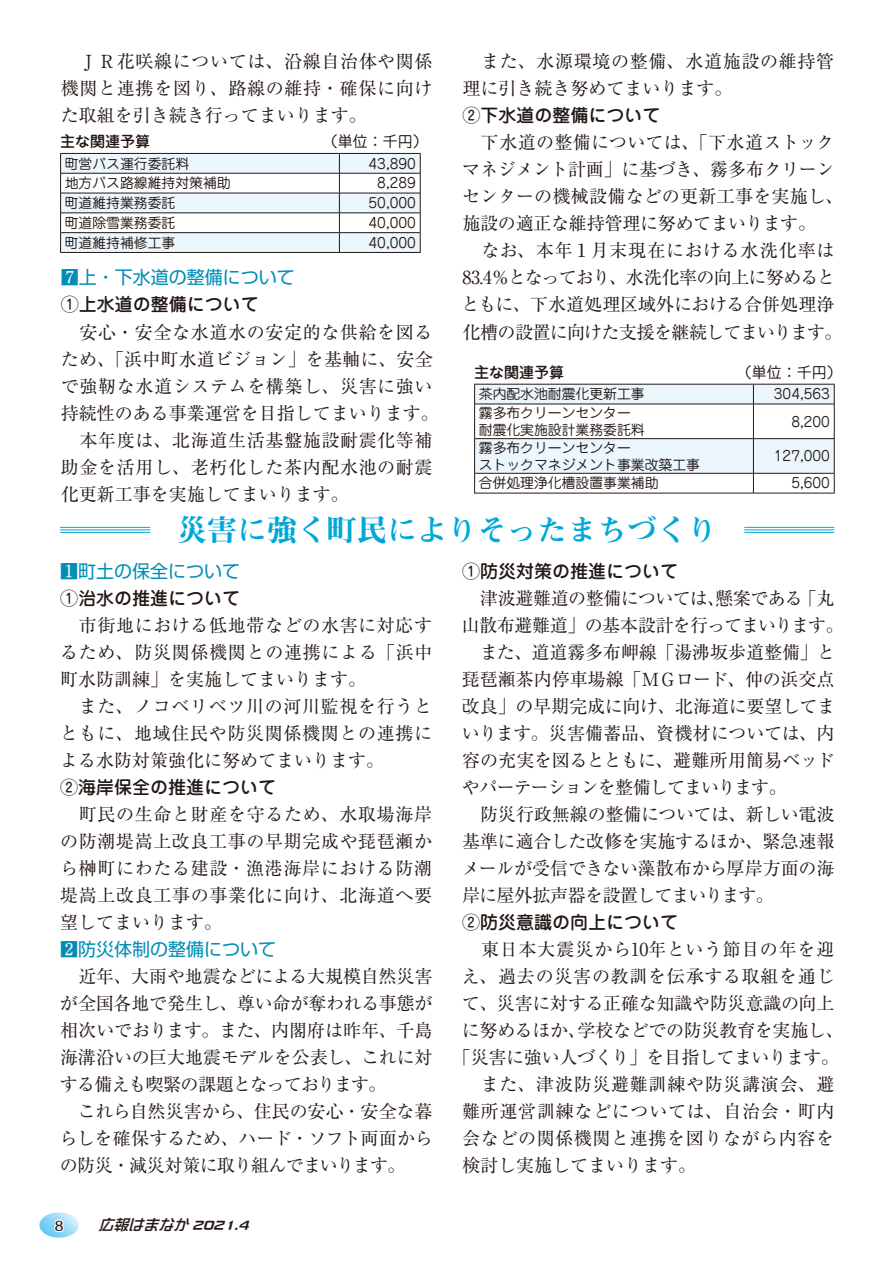
<style>
.page{position:relative;width:893px;height:1263px;background:#fff}
.page>*{position:absolute;margin:0;border:0;box-sizing:border-box;transform-origin:0 0}
.t1{font:30px "Midashi Min Pro MA31";color:#00a8d8}
.t2{font:18px/27px "Ryumin Pro";color:#231916;text-align:justify}
.t3{font:18px/27px "Ryumin Pro";letter-spacing:.035em;color:#231916}
.t4{font:18px/27px "Ryumin Pro";letter-spacing:-.02em;color:#231916}
.t5{font:18px/27px "Ryumin Pro";letter-spacing:.04em;color:#231916}
.t6{font:500 18px "Jun 34 Pro";color:#231916}
.t7{font:18px "Shin Go Pro";color:#008eb6}
.t8{font:18px "Ryumin Pro";letter-spacing:-.025em;color:#231916}
.t9{font:16.5px "DF Ryu Seki Std W9";color:#231916}
.t10{font:15px "Jun 201 Pro";color:#231916}
.t11{font:italic 15px "DF So Gei Std W5";color:#231916}
.t12{font:500 15px "Jun 34 Pro";color:#231916}
.t13{font:13.8px/16.6px "Jun 201 Pro";color:#231916}
.s1{font-family:"Ryumin Pro"}
</style>
<div class="page">
<svg style="left:39px;top:1212px;width:40px;height:25px"></svg>
<svg style="left:53px;top:1218px;width:13px;height:16px"></svg>
<hr style="left:60px;top:527px;width:90px;height:1px;background:#00a8d8">
<hr style="left:60px;top:529px;width:90px;height:1px;background:#00a8d8">
<hr style="left:60px;top:532px;width:90px;height:1px;background:#00a8d8">
<hr style="left:744px;top:527px;width:90px;height:1px;background:#00a8d8">
<hr style="left:744px;top:529px;width:90px;height:1px;background:#00a8d8">
<hr style="left:744px;top:532px;width:90px;height:1px;background:#00a8d8">
<hr style="left:60px;top:252px;width:279px;height:1px;background:#231916">
<hr style="left:339px;top:252px;width:82px;height:1px;background:#231916">
<svg style="left:60px;top:153px;width:361px;height:99px"></svg>
<hr style="left:753px;top:404px;width:1px;height:34px;background:#231916">
<hr style="left:474px;top:438px;width:279px;height:1px;background:#231916">
<hr style="left:753px;top:438px;width:82px;height:1px;background:#231916">
<hr style="left:474px;top:404px;width:279px;height:1px;background:#231916">
<hr style="left:753px;top:404px;width:82px;height:1px;background:#231916">
<hr style="left:474px;top:493px;width:279px;height:1px;background:#231916">
<hr style="left:753px;top:493px;width:82px;height:1px;background:#231916">
<svg style="left:474px;top:384px;width:361px;height:20px"></svg>
<svg style="left:474px;top:439px;width:361px;height:54px"></svg>
<hr style="left:474px;top:404px;width:1px;height:34px;background:#231916">
<hr style="left:834px;top:404px;width:1px;height:34px;background:#231916">
<p class="t2" style="left:61px;top:47px;width:373px">　ＪＲ花咲線については、沿線自治体や関係機関と連携を図り、路線の維持・確保に向けた取組を引き続き行ってまいります。</p>
<p class="t12" style="left:60px;top:129px;width:91px">主な関連予算</p>
<p class="t10" style="left:323px;top:129px;width:106px">（単位：千円）</p>
<p class="t13" style="left:65px;top:154px;width:126px">町営バス運行委託料</p>
<p class="t13" style="left:369px;top:154px;width:49px">43,890</p>
<p class="t13" style="left:65px;top:173px;width:167px">地方バス路線維持対策補助</p>
<p class="t13" style="left:377px;top:173px;width:40px">8,289</p>
<p class="t13" style="left:65px;top:193px;width:112px">町道維持業務委託</p>
<p class="t13" style="left:369px;top:193px;width:49px">50,000</p>
<p class="t13" style="left:65px;top:213px;width:112px">町道除雪業務委託</p>
<p class="t13" style="left:369px;top:213px;width:49px">40,000</p>
<p class="t13" style="left:65px;top:233px;width:112px">町道維持補修工事</p>
<p class="t13" style="left:369px;top:233px;width:49px">40,000</p>
<p class="t7" style="left:61px;top:263px;width:235px"><span class="s1">7</span>上・下水道の整備について</p>
<p class="t6" style="left:61px;top:290px;width:199px">①上水道の整備について</p>
<p class="t3" style="left:61px;top:317px;width:380px">　安心・安全な水道水の安定的な供給を図るため、「浜中町水道ビジョン」を基軸に、安全で強靭な水道システムを構築し、災害に強い持続性のある事業運営を目指してまいります。　本年度は、北海道生活基盤施設耐震化等補助金を活用し、老朽化した茶内配水池の耐震化更新工事を実施してまいります。</p>
<p class="t5" style="left:462px;top:47px;width:373px">　また、水源環境の整備、水道施設の維持管理に引き続き努めてまいります。</p>
<p class="t6" style="left:462px;top:101px;width:199px">②下水道の整備について</p>
<p class="t2" style="left:462px;top:128px;width:383px;text-align:left">　下水道の整備については、「下水道ストックマネジメント計画」に基づき、霧多布クリーンセンターの機械設備などの更新工事を実施し、施設の適正な維持管理に努めてまいります。<br>　なお、本年１月末現在における水洗化率は<br>83.4％となっており、水洗化率の向上に努めるとともに、下水道処理区域外における合併処理浄化槽の設置に向けた支援を継続してまいります。</p>
<p class="t12" style="left:474px;top:360px;width:91px">主な関連予算</p>
<p class="t10" style="left:737px;top:360px;width:106px">（単位：千円）</p>
<p class="t13" style="left:479px;top:384px;width:167px">茶内配水池耐震化更新工事</p>
<p class="t13" style="left:774px;top:384px;width:58px">304,563</p>
<p class="t13" style="left:479px;top:403px;width:167px">霧多布クリーンセンター耐震化実施設計業務委託料</p>
<p class="t13" style="left:791px;top:411px;width:40px">8,200</p>
<p class="t13" style="left:479px;top:438px;width:223px">霧多布クリーンセンター<br>ストックマネジメント事業改築工事</p>
<p class="t13" style="left:774px;top:446px;width:58px">127,000</p>
<p class="t13" style="left:479px;top:473px;width:181px">合併処理浄化槽設置事業補助</p>
<p class="t13" style="left:791px;top:473px;width:40px">5,600</p>
<h1 class="t1" style="left:177px;top:507px;width:542px">災害に強く町民によりそったまちづくり</h1>
<p class="t7" style="left:60px;top:556px;width:182px"><span class="s1">1</span>町土の保全について</p>
<p class="t6" style="left:60px;top:584px;width:182px">①治水の推進について</p>
<p class="t3" style="left:60px;top:611px;width:374px">　市街地における低地帯などの水害に対応するため、防災関係機関との連携による「浜中町水防訓練」を実施してまいります。<br>　また、ノコベリベツ川の河川監視を行うとともに、地域住民や防災関係機関との連携による水防対策強化に努めてまいります。</p>
<p class="t6" style="left:60px;top:773px;width:218px">②海岸保全の推進について</p>
<p class="t2" style="left:60px;top:800px;width:373px">　町民の生命と財産を守るため、水取場海岸の防潮堤嵩上改良工事の早期完成や琵琶瀬から榊町にわたる建設・漁港海岸における防潮堤嵩上改良工事の事業化に向け、北海道へ要望してまいります。</p>
<p class="t7" style="left:60px;top:934px;width:218px"><span class="s1">2</span>防災体制の整備について</p>
<p class="t2" style="left:59px;top:962px;width:375px;text-align:left">　近年、大雨や地震などによる大規模自然災害が全国各地で発生し、尊い命が奪われる事態が相次いでおります。また、内閣府は昨年、千島海溝沿いの巨大地震モデルを公表し、これに対する備えも喫緊の課題となっております。<br>　これら自然災害から、住民の安心・安全な暮らしを確保するため、ハード・ソフト両面からの防災・減災対策に取り組んでまいります。</p>
<p class="t9" style="left:54px;top:1216px;width:12px">8</p>
<p class="t11" style="left:98px;top:1216px;width:156px">広報はまなか 2021.4</p>
<p class="t6" style="left:462px;top:557px;width:217px">①防災対策の推進について</p>
<p class="t4" style="left:462px;top:584px;width:384px">　津波避難道の整備については、懸案である「丸山散布避難道」の基本設計を行ってまいります。　また、道道霧多布岬線「湯沸坂歩道整備」と琵琶瀬茶内停車場線「ＭＧロード、仲の浜交点改良」の早期完成に向け、北海道に要望してまいります。災害備蓄品、資機材については、内容の充実を図るとともに、避難所用簡易ベッドやパーテーションを整備してまいります。<br>　防災行政無線の整備については、新しい電波基準に適合した改修を実施するほか、緊急速報メールが受信できない藻散布から厚岸方面の海岸に屋外拡声器を設置してまいります。</p>
<p class="t6" style="left:462px;top:908px;width:217px">②防災意識の向上について</p>
<p class="t3" style="left:462px;top:935px;width:374px">　東日本大震災から10年という節目の年を迎</p>
<p class="t5" style="left:462px;top:962px;width:374px">え、過去の災害の教訓を伝承する取組を通じ</p>
<p class="t2" style="left:462px;top:989px;width:374px">て、災害に対する正確な知識や防災意識の向上</p>
<p class="t2" style="left:462px;top:1016px;width:383px">に努めるほか、学校などでの防災教育を実施し、</p>
<p class="t8" style="left:453px;top:1043px;width:388px">「災害に強い人づくり」を目指してまいります。</p>
<p class="t5" style="left:462px;top:1070px;width:374px">　また、津波防災避難訓練や防災講演会、避</p>
<p class="t5" style="left:462px;top:1097px;width:374px">難所運営訓練などについては、自治会・町内</p>
<p class="t3" style="left:462px;top:1124px;width:373px">会などの関係機関と連携を図りながら内容を</p>
<p class="t2" style="left:462px;top:1151px;width:235px">検討し実施してまいります。</p>
</div>
